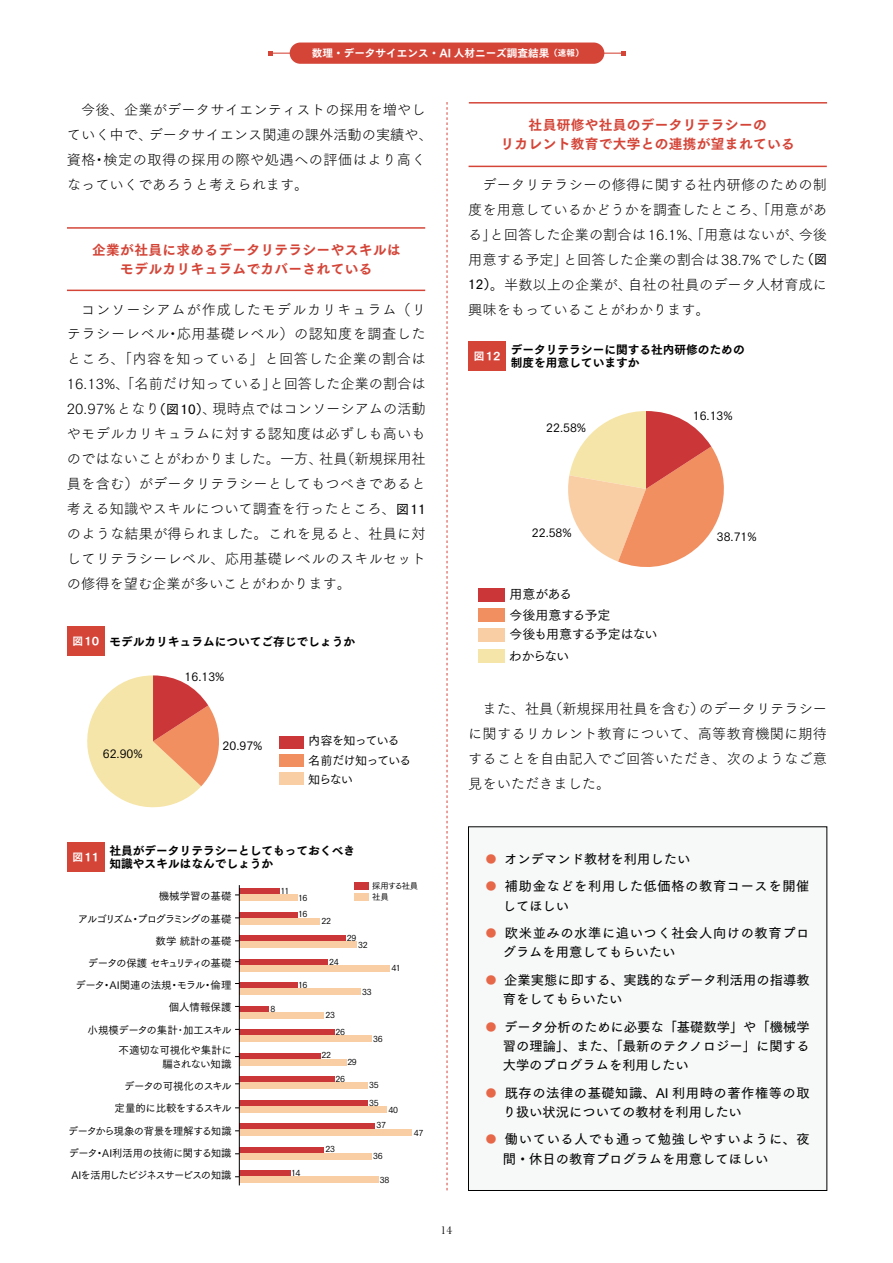
<style>
.page{position:relative;width:893px;height:1263px;background:#fff}
.page>*{position:absolute;margin:0;border:0;box-sizing:border-box;transform-origin:0 0}
.t1{font:14.25px/25px "Tsuku Go Pro L";color:#000;text-align:justify}
.t2{font:13.65px/19.2px "Tsuku Go Pro E";letter-spacing:.025em;color:#d44538;text-align:center}
.t3{font:13.35px/19.2px "Tsuku Go Pro D";color:#000}
.t4{font:13.35px/19.2px "Tsuku Go Pro D";letter-spacing:.045em;color:#000}
.t5{font:13.35px/19.2px "Tsuku Go Pro D";letter-spacing:.02em;color:#000}
.t6{font:13.05px/19.6px "Tsuku Go Pro M";letter-spacing:-.05em;color:#000}
.t7{font:12.3px/18.8px "Tsuku Go Pro M";letter-spacing:-.075em;color:#000}
.t8{font:11.7px/12.8px "Tsuku Go Pro E";color:#000}
.t9{font:11.7px "Tsuku Go Pro M";color:#000}
.t10{font:11.7px "Baskerville";color:#000}
.t11{font:10.65px "Tsuku Go Pro E";color:#fff}
.t12{font:10.5px/22px "Tsuku Go Pro M";letter-spacing:-.04em;color:#000;text-align:right}
.t13{font:10.5px/13.8px "Tsuku Go Pro M";letter-spacing:-.015em;color:#000;text-align:right}
.t14{font:10.5px "Tsuku Go Pro M";color:#000}
.t15{font:8.4px/17.1px "Tsuku Go Pro M";letter-spacing:-.035em;color:#000}
.t16{font:8.4px/11.4px "Tsuku Go Pro M";letter-spacing:-.07em;color:#000}
.s1{font-size:8.55px}
.s2{font-family:"Tsuku Go Pro D";font-size:12.9px}
.s3{font-size:10.65px;color:#fff}
.s4{font-size:10.65px;color:#e66849}
</style>
<div class="page">
<div style="left:478px;top:588px;width:27px;height:14px;background:#cb3738"></div>
<div style="left:478px;top:608px;width:27px;height:14px;background:#f18f60"></div>
<div style="left:478px;top:628px;width:27px;height:14px;background:#facea5"></div>
<div style="left:478px;top:649px;width:27px;height:13px;background:#f6e5a9"></div>
<svg style="left:568px;top:411px;width:156px;height:156px"></svg>
<div style="left:468px;top:827px;width:359px;height:363px;background:#f7f8f8"></div>
<div style="left:468px;top:826px;width:359px;height:365px;border:1px solid #000"></div>
<div style="left:239px;top:889px;width:41px;height:6px;background:#cb3738"></div>
<div style="left:239px;top:895px;width:59px;height:6px;background:#facea5"></div>
<div style="left:239px;top:912px;width:59px;height:6px;background:#cb3738"></div>
<div style="left:239px;top:918px;width:81px;height:6px;background:#facea5"></div>
<div style="left:239px;top:983px;width:59px;height:6px;background:#cb3738"></div>
<div style="left:239px;top:989px;width:122px;height:6px;background:#facea5"></div>
<div style="left:239px;top:1006px;width:30px;height:6px;background:#cb3738"></div>
<div style="left:239px;top:1012px;width:85px;height:6px;background:#facea5"></div>
<div style="left:239px;top:936px;width:107px;height:6px;background:#cb3738"></div>
<div style="left:239px;top:942px;width:118px;height:6px;background:#facea5"></div>
<div style="left:239px;top:959px;width:89px;height:6px;background:#cb3738"></div>
<div style="left:239px;top:965px;width:151px;height:6px;background:#facea5"></div>
<div style="left:239px;top:1030px;width:96px;height:6px;background:#cb3738"></div>
<div style="left:239px;top:1036px;width:133px;height:6px;background:#facea5"></div>
<div style="left:239px;top:1147px;width:85px;height:6px;background:#cb3738"></div>
<div style="left:239px;top:1153px;width:133px;height:6px;background:#facea5"></div>
<div style="left:239px;top:1171px;width:52px;height:6px;background:#cb3738"></div>
<div style="left:239px;top:1177px;width:140px;height:6px;background:#facea5"></div>
<div style="left:239px;top:1053px;width:81px;height:6px;background:#cb3738"></div>
<div style="left:239px;top:1059px;width:108px;height:6px;background:#facea5"></div>
<div style="left:239px;top:1077px;width:96px;height:6px;background:#cb3738"></div>
<div style="left:239px;top:1083px;width:129px;height:6px;background:#facea5"></div>
<div style="left:239px;top:1100px;width:129px;height:6px;background:#cb3738"></div>
<div style="left:239px;top:1106px;width:148px;height:6px;background:#facea5"></div>
<div style="left:239px;top:1124px;width:136px;height:6px;background:#cb3738"></div>
<div style="left:239px;top:1130px;width:173px;height:6px;background:#facea5"></div>
<div style="left:279px;top:736px;width:25px;height:13px;background:#cb3738"></div>
<div style="left:354px;top:882px;width:15px;height:7px;background:#cb3738"></div>
<div style="left:354px;top:893px;width:15px;height:8px;background:#facea5"></div>
<div style="left:279px;top:754px;width:25px;height:13px;background:#f18f60"></div>
<div style="left:279px;top:772px;width:25px;height:13px;background:#facea5"></div>
<hr style="left:239px;top:885px;width:1px;height:300px;background:#000">
<svg style="left:87px;top:675px;width:132px;height:133px"></svg>
<svg style="left:447px;top:102px;width:1px;height:1089px"></svg>
<div style="left:67px;top:626px;width:38px;height:30px;background:#d44538"></div>
<div style="left:468px;top:341px;width:38px;height:30px;background:#d44538"></div>
<div style="left:67px;top:842px;width:38px;height:30px;background:#d44538"></div>
<hr style="left:67px;top:290px;width:358px;height:1px;background:#d44538">
<hr style="left:67px;top:227px;width:358px;height:2px;background:#d44538">
<hr style="left:469px;top:166px;width:358px;height:1px;background:#d44538">
<hr style="left:469px;top:102px;width:358px;height:2px;background:#d44538">
<hr style="left:271px;top:53px;width:352px;height:1px;background:#d44538">
<svg style="left:268px;top:51px;width:5px;height:4px"></svg>
<svg style="left:621px;top:51px;width:5px;height:4px"></svg>
<div style="left:290px;top:43px;width:314px;height:21px;background:#d44538;border-radius:11px"></div>
<p class="t11" style="left:312px;top:44px;width:273px">数理・データサイエンス・AI 人材ニーズ調査結果<span class="s1">（速報）</span></p>
<p class="t1" style="left:67px;top:95px;width:367px;text-align:left;text-indent:14px">今後、企業がデータサイエンティストの採用を増やしていく中で、データサイエンス関連の課外活動の実績や、資格・検定の取得の採用の際や処遇への評価はより高くなっていくであろうと考えられます。</p>
<p class="t2" style="left:92px;top:238px;width:310px">企業が社員に求めるデータリテラシーやスキルはモデルカリキュラムでカバーされている</p>
<p class="t1" style="left:67px;top:295px;width:360px;text-indent:14px">コンソーシアムが作成したモデルカリキュラム（リテラシーレベル・応用基礎レベル）の認知度を調査したところ、「内容を知っている」と回答した企業の割合は16.13%、「名前だけ知っている」と回答した企業の割合は20.97%となり<span class="s2">（図10）</span>、現時点ではコンソーシアムの活動やモデルカリキュラムに対する認知度は必ずしも高いものではないことがわかりました。一方、社員（新規採用社員を含む）がデータリテラシーとしてもつべきであると考える知識やスキルについて調査を行ったところ、<span class="s2">図11</span>のような結果が得られました。これを見ると、社員に対してリテラシーレベル、応用基礎レベルのスキルセットの修得を望む企業が多いことがわかります。</p>
<p class="t8" style="left:73px;top:634px;width:284px"><span class="s3">図10</span> モデルカリキュラムについてご存じでしょうか</p>
<p class="t9" style="left:103px;top:744px;width:41px">62.90%</p>
<p class="t9" style="left:185px;top:667px;width:41px">16.13%</p>
<p class="t9" style="left:223px;top:736px;width:41px">20.97%</p>
<p class="t7" style="left:308px;top:730px;width:93px">内容を知っている</p>
<p class="t7" style="left:308px;top:750px;width:105px">名前だけ知っている知らない</p>
<p class="t2" style="left:501px;top:113px;width:296px">社員研修や社員のデータリテラシーの<br>リカレント教育で大学との連携が望まれている</p>
<p class="t1" style="left:468px;top:170px;width:360px;text-indent:14px">データリテラシーの修得に関する社内研修のための制度を用意しているかどうかを調査したところ、「用意がある」と回答した企業の割合は16.1%、「用意はないが、今後用意する予定」と回答した企業の割合は38.7%でした<span class="s2">（図12）</span>。半数以上の企業が、自社の社員のデータ人材育成に興味をもっていることがわかります。</p>
<p class="t11" style="left:474px;top:347px;width:28px">図12</p>
<p class="t8" style="left:511px;top:342px;width:235px">データリテラシーに関する社内研修のための制度を用意していますか</p>
<p class="t9" style="left:546px;top:417px;width:41px">22.58%</p>
<p class="t9" style="left:693px;top:406px;width:41px">16.13%</p>
<p class="t9" style="left:532px;top:523px;width:41px">22.58%</p>
<p class="t9" style="left:717px;top:527px;width:41px">38.71%</p>
<p class="t6" style="left:509px;top:582px;width:64px">用意がある</p>
<p class="t6" style="left:509px;top:603px;width:150px">今後用意する予定<br>今後も用意する予定はない</p>
<p class="t6" style="left:509px;top:644px;width:62px">わからない</p>
<p class="t1" style="left:468px;top:695px;width:360px;text-indent:14px">また、社員（新規採用社員を含む）のデータリテラシーに関するリカレント教育について、高等教育機関に期待することを自由記入でご回答いただき、次のようなご意見をいただきました。</p>
<p class="t11" style="left:73px;top:848px;width:28px">図11</p>
<p class="t8" style="left:109px;top:843px;width:247px">社員がデータリテラシーとしてもっておくべき知識やスキルはなんでしょうか</p>
<p class="t14" style="left:159px;top:887px;width:74px">機械学習の基礎</p>
<p class="t12" style="left:75px;top:907px;width:158px">アルゴリズム・プログラミングの基礎数学 統計の基礎<br>データの保護 セキュリティの基礎データ・AI関連の法規・モラル・倫理個人情報保護<br>小規模データの集計･加工スキル</p>
<p class="t13" style="left:119px;top:1042px;width:115px">不適切な可視化や集計に騙されない知識</p>
<p class="t12" style="left:68px;top:1074px;width:165px">データの可視化のスキル<br>定量的に比較をするスキル<br>データから現象の背景を理解する知識データ・AI利活用の技術に関する知識<br>AIを活用したビジネスサービスの知識</p>
<p class="t15" style="left:281px;top:881px;width:10px">11</p>
<p class="t15" style="left:298px;top:888px;width:11px">16</p>
<p class="t15" style="left:298px;top:905px;width:11px">16</p>
<p class="t15" style="left:271px;top:999px;width:6px">8</p>
<p class="t15" style="left:298px;top:976px;width:11px">16</p>
<p class="t15" style="left:291px;top:1164px;width:11px">14</p>
<p class="t15" style="left:322px;top:912px;width:11px">22</p>
<p class="t15" style="left:329px;top:952px;width:11px">24</p>
<p class="t15" style="left:325px;top:1006px;width:11px">23</p>
<p class="t16" style="left:372px;top:879px;width:47px">採用する社員社員</p>
<p class="t15" style="left:347px;top:928px;width:11px">29</p>
<p class="t15" style="left:358px;top:935px;width:11px">32</p>
<p class="t15" style="left:362px;top:982px;width:11px">33</p>
<p class="t15" style="left:391px;top:958px;width:11px">41</p>
<p class="t15" style="left:336px;top:1022px;width:11px">26</p>
<p class="t15" style="left:322px;top:1045px;width:11px">22</p>
<p class="t15" style="left:347px;top:1053px;width:11px">29</p>
<p class="t15" style="left:336px;top:1069px;width:11px">26</p>
<p class="t15" style="left:325px;top:1139px;width:11px">23</p>
<p class="t15" style="left:373px;top:1029px;width:11px">36</p>
<p class="t15" style="left:369px;top:1076px;width:11px">35<br>35</p>
<p class="t15" style="left:376px;top:1116px;width:11px">37</p>
<p class="t15" style="left:388px;top:1100px;width:11px">40</p>
<p class="t15" style="left:373px;top:1147px;width:11px">36</p>
<p class="t15" style="left:380px;top:1170px;width:11px">38</p>
<p class="t15" style="left:414px;top:1123px;width:11px">47</p>
<p class="t10" style="left:441px;top:1223px;width:13px">14</p>
<p class="t3" style="left:486px;top:848px;width:206px"><span class="s4">●</span> オンデマンド教材を利用したい</p>
<p class="t4" style="left:503px;top:875px;width:308px;text-indent:-17px"><span class="s4">●</span> 補助金などを利用した低価格の教育コースを開催してほしい</p>
<p class="t4" style="left:503px;top:922px;width:308px;text-indent:-17px"><span class="s4">●</span> 欧米並みの水準に追いつく社会人向けの教育プログラムを用意してもらいたい</p>
<p class="t3" style="left:503px;top:969px;width:308px;text-indent:-17px"><span class="s4">●</span> 企業実態に即する、実践的なデータ利活用の指導教育をしてもらいたい</p>
<p class="t3" style="left:503px;top:1016px;width:308px;text-align:justify;text-indent:-17px"><span class="s4">●</span> データ分析のために必要な「基礎数学」や「機械学習の理論」、また、「最新のテクノロジー」に関する大学のプログラムを利用したい</p>
<p class="t5" style="left:503px;top:1081px;width:308px;text-indent:-17px"><span class="s4">●</span> 既存の法律の基礎知識、AI 利用時の著作権等の取り扱い状況についての教材を利用したい</p>
<p class="t4" style="left:503px;top:1128px;width:308px;text-indent:-17px"><span class="s4">●</span> 働いている人でも通って勉強しやすいように、夜間・休日の教育プログラムを用意してほしい</p>
</div>
